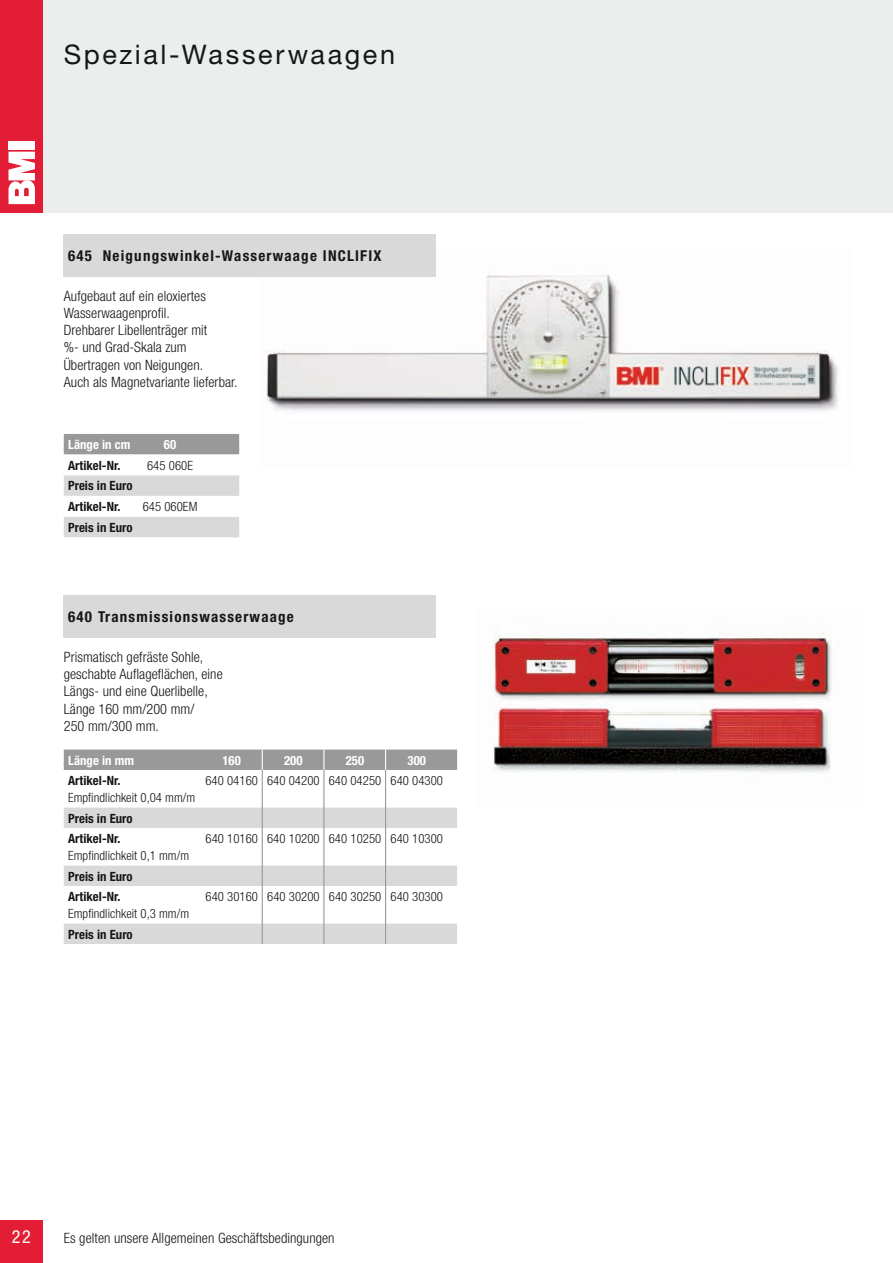
<style>
.page{position:relative;width:893px;height:1263px;background:#fff}
.page>*{position:absolute;margin:0;border:0;box-sizing:border-box;transform-origin:0 0}
.t1{font:27px "Helvetica Neue";letter-spacing:.095em;color:#151616}
.t2{font:condensed 18px "Helvetica Neue";color:#fff}
.t3{font:700 condensed 15px "Helvetica Neue";letter-spacing:.08em;color:#151616}
.t4{font:300 condensed 14.25px/17.2px "Helvetica Neue";letter-spacing:.005em;color:#151616}
.t5{font:300 condensed 12.75px "Helvetica Neue";letter-spacing:.005em;color:#151616}
.t6{font:700 condensed 12.75px/20.7px "Helvetica Neue";letter-spacing:.005em;color:#151616}
.t7{font:700 condensed 12.75px "Helvetica Neue";letter-spacing:.005em;color:#fff}
</style>
<div class="page">
<div style="left:0;top:1220px;width:43px;height:43px;background:#e21d35"></div>
<div style="left:43px;top:0;width:850px;height:213px;background:#eceded"></div>
<div style="left:0;top:0;width:43px;height:213px;background:#e21d35"></div>
<div style="left:9px;top:142px;width:26px;height:8px;background:#fff"></div>
<svg style="left:9px;top:152px;width:26px;height:52px"></svg>
<img style="left:260px;top:274px;width:578px;height:137px">
<div style="left:64px;top:234px;width:372px;height:42px;background:#d9d9da"></div>
<div style="left:64px;top:434px;width:175px;height:15px;background:#999"></div>
<div style="left:64px;top:447px;width:175px;height:7px;background:#999"></div>
<div style="left:64px;top:475px;width:175px;height:15px;background:#d9d9da"></div>
<div style="left:64px;top:488px;width:175px;height:8px;background:#d9d9da"></div>
<div style="left:64px;top:517px;width:175px;height:15px;background:#d9d9da"></div>
<div style="left:64px;top:530px;width:175px;height:7px;background:#d9d9da"></div>
<img style="left:493px;top:632px;width:339px;height:141px">
<div style="left:64px;top:595px;width:372px;height:43px;background:#d9d9da"></div>
<div style="left:64px;top:749px;width:393px;height:15px;background:#999"></div>
<div style="left:64px;top:762px;width:393px;height:8px;background:#999"></div>
<div style="left:64px;top:807px;width:393px;height:15px;background:#d9d9da"></div>
<div style="left:64px;top:820px;width:393px;height:8px;background:#d9d9da"></div>
<div style="left:64px;top:865px;width:393px;height:15px;background:#d9d9da"></div>
<div style="left:64px;top:878px;width:393px;height:8px;background:#d9d9da"></div>
<div style="left:64px;top:923px;width:393px;height:15px;background:#d9d9da"></div>
<div style="left:64px;top:936px;width:393px;height:8px;background:#d9d9da"></div>
<hr style="left:262px;top:770px;width:1px;height:174px;background:#999">
<hr style="left:323px;top:770px;width:1px;height:174px;background:#999">
<hr style="left:385px;top:770px;width:1px;height:174px;background:#999">
<svg style="left:262px;top:749px;width:1px;height:21px"></svg>
<svg style="left:323px;top:749px;width:1px;height:21px"></svg>
<svg style="left:385px;top:749px;width:1px;height:21px"></svg>
<h1 class="t1" style="left:64px;top:38px;width:333px">Spezial-Wasserwaagen</h1>
<p class="t3" style="left:68px;top:247px;width:315px">645 Neigungswinkel-Wasserwaage INCLIFIX</p>
<p class="t4" style="left:64px;top:287px;width:175px">Aufgebaut auf ein eloxiertes<br>Wasserwaagenprofil.<br>Drehbarer Libellenträger mit<br>%- und Grad-Skala zum<br>Übertragen von Neigungen.<br>Auch als Magnetvariante lieferbar.</p>
<p class="t7" style="left:68px;top:437px;width:64px">Länge in cm</p>
<p class="t7" style="left:164px;top:437px;width:14px">60</p>
<p class="t6" style="left:68px;top:455px;width:54px">Artikel-Nr.</p>
<p class="t5" style="left:147px;top:458px;width:47px">645 060E</p>
<p class="t6" style="left:68px;top:475px;width:66px">Preis in Euro<br>Artikel-Nr.</p>
<p class="t5" style="left:143px;top:499px;width:56px">645 060EM</p>
<p class="t6" style="left:68px;top:517px;width:66px">Preis in Euro</p>
<p class="t3" style="left:68px;top:608px;width:227px">640 Transmissionswasserwaage</p>
<p class="t4" style="left:64px;top:648px;width:160px">Prismatisch gefräste Sohle, geschabte Auflageflächen, eine<br>Längs- und eine Querlibelle,<br>Länge 160 mm/200 mm/<br>250 mm/300 mm.</p>
<p class="t7" style="left:68px;top:752px;width:68px">Länge in mm</p>
<p class="t7" style="left:222px;top:752px;width:20px">160</p>
<p class="t7" style="left:284px;top:752px;width:20px">200</p>
<p class="t7" style="left:346px;top:752px;width:20px">250</p>
<p class="t7" style="left:407px;top:752px;width:20px">300</p>
<p class="t6" style="left:68px;top:770px;width:54px">Artikel-Nr.</p>
<p class="t5" style="left:205px;top:773px;width:239px">640 04160 640 04200 640 04250 640 04300</p>
<p class="t5" style="left:68px;top:790px;width:129px">Empfindlichkeit 0,04 mm/m</p>
<p class="t6" style="left:68px;top:807px;width:66px">Preis in Euro<br>Artikel-Nr.</p>
<p class="t5" style="left:205px;top:831px;width:239px">640 10160 640 10200 640 10250 640 10300</p>
<p class="t5" style="left:68px;top:848px;width:123px">Empfindlichkeit 0,1 mm/m</p>
<p class="t6" style="left:68px;top:865px;width:66px">Preis in Euro<br>Artikel-Nr.</p>
<p class="t5" style="left:68px;top:906px;width:123px">Empfindlichkeit 0,3 mm/m</p>
<p class="t6" style="left:68px;top:923px;width:66px">Preis in Euro</p>
<p class="t5" style="left:205px;top:889px;width:239px">640 30160 640 30200 640 30250 640 30300</p>
<p class="t2" style="left:12px;top:1226px;width:21px">22</p>
<p class="t4" style="left:64px;top:1229px;width:272px">Es gelten unsere Allgemeinen Geschäftsbedingungen</p>
</div>
